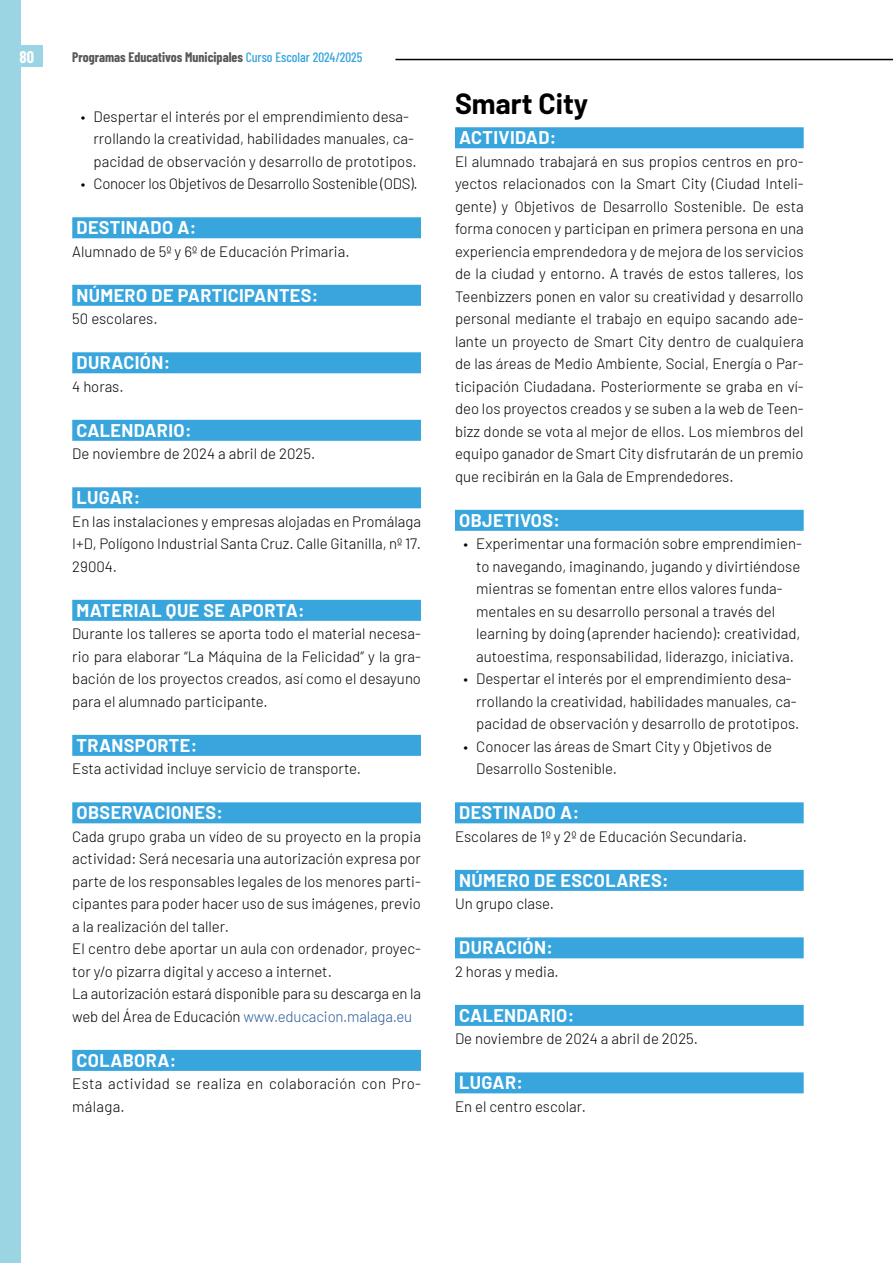
<style>
.page{position:relative;width:893px;height:1263px;background:#fff}
.page>*{position:absolute;margin:0;border:0;box-sizing:border-box;transform-origin:0 0}
.t1{font:700 28.5px "Barlow";color:#000}
.t2{font:700 18px "Barlow";letter-spacing:.02em;color:#fff}
.t3{font:700 16.5px "Barlow Condensed";color:#fff}
.t4{font:300 15px/22.5px "Barlow";color:#000}
.t5{font:300 15px/22.5px "Barlow";letter-spacing:.02em;color:#000}
.t6{font:300 15px "Barlow";letter-spacing:-.02em;color:#000}
.t7{font:700 13.5px "Barlow Condensed";color:#575756}
.s1{font-weight:500;color:#38a5dd}
.s2{color:#275b9b}
</style>
<div class="page">
<div style="left:0;top:0;width:21px;height:1263px;background:#9bd5e3"></div>
<hr style="left:395px;top:59px;width:498px;height:1px;background:#000">
<div style="left:0;top:46px;width:43px;height:21px;background:#9bd5e3"></div>
<div style="left:72px;top:217px;width:349px;height:21px;background:#38a5dd"></div>
<div style="left:72px;top:285px;width:349px;height:21px;background:#38a5dd"></div>
<div style="left:72px;top:352px;width:349px;height:21px;background:#38a5dd"></div>
<div style="left:72px;top:420px;width:349px;height:21px;background:#38a5dd"></div>
<div style="left:72px;top:487px;width:349px;height:21px;background:#38a5dd"></div>
<div style="left:72px;top:600px;width:349px;height:21px;background:#38a5dd"></div>
<div style="left:72px;top:735px;width:349px;height:21px;background:#38a5dd"></div>
<div style="left:72px;top:802px;width:349px;height:21px;background:#38a5dd"></div>
<div style="left:72px;top:1050px;width:349px;height:21px;background:#38a5dd"></div>
<div style="left:455px;top:127px;width:349px;height:21px;background:#38a5dd"></div>
<div style="left:455px;top:510px;width:349px;height:21px;background:#38a5dd"></div>
<div style="left:455px;top:802px;width:349px;height:21px;background:#38a5dd"></div>
<div style="left:455px;top:870px;width:349px;height:21px;background:#38a5dd"></div>
<div style="left:455px;top:937px;width:349px;height:21px;background:#38a5dd"></div>
<div style="left:455px;top:1005px;width:349px;height:21px;background:#38a5dd"></div>
<div style="left:455px;top:1072px;width:349px;height:21px;background:#38a5dd"></div>
<p class="t3" style="left:19px;top:47px;width:16px">80</p>
<p class="t7" style="left:72px;top:49px;width:292px">Programas Educativos Municipales <span class="s1">Curso Escolar 2024/2025</span></p>
<p class="t4" style="left:94px;top:104px;width:325px;text-indent:-13px">• Despertar el interés por el emprendimiento desa&shy;rrollando la creatividad, habilidades manuales, ca&shy;pacidad de observación y desarrollo de prototipos.</p>
<p class="t6" style="left:81px;top:173px;width:338px">• Conocer los Objetivos de Desarrollo Sostenible (ODS).</p>
<p class="t2" style="left:77px;top:214px;width:121px">DESTINADO A:</p>
<p class="t4" style="left:72px;top:239px;width:279px">Alumnado de 5º y 6º de Educación Primaria.</p>
<p class="t2" style="left:77px;top:282px;width:243px">NÚMERO DE PARTICIPANTES:</p>
<p class="t4" style="left:72px;top:306px;width:87px">50 escolares.</p>
<p class="t2" style="left:77px;top:349px;width:95px">DURACIÓN:</p>
<p class="t4" style="left:72px;top:374px;width:53px">4 horas.</p>
<p class="t2" style="left:77px;top:417px;width:117px">CALENDARIO:</p>
<p class="t4" style="left:72px;top:441px;width:245px">De noviembre de 2024 a abril de 2025.</p>
<p class="t2" style="left:77px;top:484px;width:65px">LUGAR:</p>
<p class="t4" style="left:72px;top:509px;width:350px;text-align:justify">En las instalaciones y empresas alojadas en Promálaga I+D, Polígono Industrial Santa Cruz. Calle Gitanilla, nº 17.<br>29004.</p>
<p class="t2" style="left:77px;top:597px;width:230px">MATERIAL QUE SE APORTA:</p>
<p class="t4" style="left:72px;top:621px;width:350px;text-align:justify">Durante los talleres se aporta todo el material necesa&shy;rio para elaborar “La Máquina de la Felicidad” y la gra&shy;bación de los proyectos creados, así como el desayuno para el alumnado participante.</p>
<p class="t2" style="left:77px;top:732px;width:122px">TRANSPORTE:</p>
<p class="t4" style="left:72px;top:756px;width:290px">Esta actividad incluye servicio de transporte.</p>
<p class="t2" style="left:77px;top:799px;width:148px">OBSERVACIONES:</p>
<p class="t4" style="left:72px;top:824px;width:350px">Cada grupo graba un vídeo de su proyecto en la propia actividad: Será necesaria una autorización expresa por parte de los responsables legales de los menores parti&shy;cipantes para poder hacer uso de sus imágenes, previo a la realización del taller.<br>El centro debe aportar un aula con ordenador, proyec&shy;tor y/o pizarra digital y acceso a internet.<br>La autorización estará disponible para su descarga en la web del Área de Educación <span class="s2">www.educacion.malaga.eu</span></p>
<p class="t2" style="left:77px;top:1047px;width:101px">COLABORA:</p>
<p class="t5" style="left:72px;top:1071px;width:350px">Esta actividad se realiza en colaboración con Pro&shy;málaga.</p>
<h1 class="t1" style="left:455px;top:82px;width:135px">Smart City</h1>
<p class="t2" style="left:459px;top:124px;width:99px">ACTIVIDAD:</p>
<p class="t4" style="left:455px;top:149px;width:350px;text-align:justify">El alumnado trabajará en sus propios centros en pro&shy;yectos relacionados con la Smart City (Ciudad Inteli&shy;gente) y Objetivos de Desarrollo Sostenible. De esta forma conocen y participan en primera persona en una experiencia emprendedora y de mejora de los servicios de la ciudad y entorno. A través de estos talleres, los Teenbizzers ponen en valor su creatividad y desarrollo personal mediante el trabajo en equipo sacando ade&shy;lante un proyecto de Smart City dentro de cualquiera de las áreas de Medio Ambiente, Social, Energía o Par&shy;ticipación Ciudadana. Posteriormente se graba en ví&shy;deo los proyectos creados y se suben a la web de Teen&shy;bizz donde se vota al mejor de ellos. Los miembros del equipo ganador de Smart City disfrutarán de un premio que recibirán en la Gala de Emprendedores.</p>
<p class="t2" style="left:459px;top:507px;width:102px">OBJETIVOS:</p>
<p class="t4" style="left:476px;top:531px;width:327px;text-indent:-13px">• Experimentar una formación sobre emprendimien&shy;to navegando, imaginando, jugando y divirtiéndose mientras se fomentan entre ellos valores funda&shy;mentales en su desarrollo personal a través del learning by doing (aprender haciendo): creatividad, autoestima, responsabilidad, liderazgo, iniciativa.</p>
<p class="t4" style="left:476px;top:666px;width:325px;text-indent:-13px">• Despertar el interés por el emprendimiento desa&shy;rrollando la creatividad, habilidades manuales, ca&shy;pacidad de observación y desarrollo de prototipos.</p>
<p class="t4" style="left:476px;top:734px;width:297px;text-indent:-13px">• Conocer las áreas de Smart City y Objetivos de<br>Desarrollo Sostenible.</p>
<p class="t2" style="left:459px;top:799px;width:121px">DESTINADO A:</p>
<p class="t4" style="left:455px;top:824px;width:294px">Escolares de 1º y 2º de Educación Secundaria.</p>
<p class="t2" style="left:459px;top:867px;width:211px">NÚMERO DE ESCOLARES:</p>
<p class="t4" style="left:455px;top:891px;width:101px">Un grupo clase.</p>
<p class="t2" style="left:459px;top:934px;width:95px">DURACIÓN:</p>
<p class="t4" style="left:455px;top:959px;width:105px">2 horas y media.</p>
<p class="t2" style="left:459px;top:1002px;width:117px">CALENDARIO:</p>
<p class="t4" style="left:455px;top:1026px;width:245px">De noviembre de 2024 a abril de 2025.</p>
<p class="t2" style="left:459px;top:1069px;width:65px">LUGAR:</p>
<p class="t4" style="left:455px;top:1094px;width:132px">En el centro escolar.</p>
</div>
